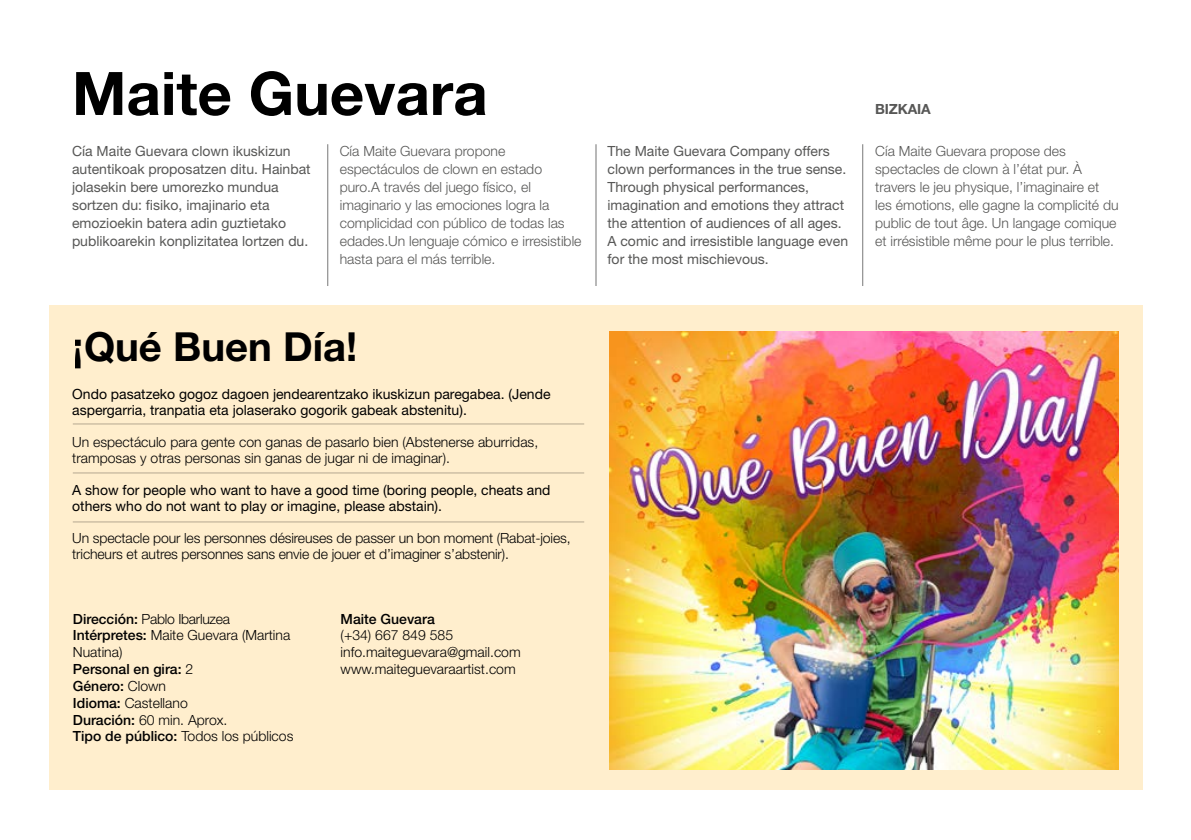
<style>
.page{position:relative;width:1191px;height:840px;background:#fff}
.page>*{position:absolute;margin:0;border:0;box-sizing:border-box;transform-origin:0 0}
.t1{font:700 60px "Helvetica Neue LT Std";color:#000}
.t2{font:700 40px "Helvetica Neue LT Std";color:#000}
.t3{font:300 14px/16.8px "Helvetica Neue LT Std";color:#000}
.t4{font:14px/18px "Helvetica Neue LT Std";color:#575756}
.t5{font:300 14px/18px "Helvetica Neue LT Std";color:#575756}
.t6{font:14px/16px "Helvetica Neue LT Std";color:#000}
.t7{font:500 14px "Helvetica Neue LT Std";color:#000}
.t8{font:700 14px "Helvetica Neue LT Std";letter-spacing:-.01em;color:#575756}
.s1{font-weight:500}
</style>
<div class="page">
<div style="left:49px;top:305px;width:1093px;height:485px;background:#ffeecd"></div>
<hr style="left:73px;top:423px;width:511px;height:1px;background:#000">
<hr style="left:73px;top:472px;width:511px;height:1px;background:#000">
<hr style="left:73px;top:521px;width:511px;height:1px;background:#000">
<hr style="left:327px;top:144px;width:1px;height:142px;background:#000">
<hr style="left:595px;top:144px;width:1px;height:142px;background:#000">
<hr style="left:862px;top:144px;width:1px;height:142px;background:#000">
<img style="left:609px;top:331px;width:510px;height:437px">
<h1 class="t1" style="left:72px;top:56px;width:417px">Maite Guevara</h1>
<p class="t8" style="left:875px;top:101px;width:57px">BIZKAIA</p>
<p class="t4" style="left:72px;top:142px;width:240px">Cía Maite Guevara clown ikuskizun autentikoak proposatzen ditu. Hainbat jolasekin bere umorezko mundua sortzen du: fisiko, imajinario eta emozioekin batera adin guztietako publikoarekin konplizitatea lortzen du.</p>
<p class="t5" style="left:340px;top:142px;width:243px">Cía Maite Guevara propone espectáculos de clown en estado puro.A través del juego físico, el imaginario y las emociones logra la complicidad con público de todas las edades.Un lenguaje cómico e irresistible hasta para el más terrible.</p>
<p class="t4" style="left:607px;top:142px;width:242px">The Maite Guevara Company offers clown performances in the true sense.<br>Through physical performances, imagination and emotions they attract the attention of audiences of all ages.<br>A comic and irresistible language even for the most mischievous.</p>
<p class="t5" style="left:875px;top:142px;width:245px">Cía Maite Guevara propose des spectacles de clown à l’état pur. À travers le jeu physique, l’imaginaire et les émotions, elle gagne la complicité du public de tout âge. Un langage comique et irrésistible même pour le plus terrible.</p>
<h2 class="t2" style="left:73px;top:322px;width:286px">¡Qué Buen Día!</h2>
<p class="t6" style="left:72px;top:385px;width:480px">Ondo pasatzeko gogoz dagoen jendearentzako ikuskizun paregabea. (Jende aspergarria, tranpatia eta jolaserako gogorik gabeak abstenitu).</p>
<p class="t3" style="left:72px;top:433px;width:467px;line-height:16px">Un espectáculo para gente con ganas de pasarlo bien (Abstenerse aburridas, tramposas y otras personas sin ganas de jugar ni de imaginar).</p>
<p class="t6" style="left:72px;top:481px;width:480px">A show for people who want to have a good time (boring people, cheats and others who do not want to play or imagine, please abstain).</p>
<p class="t3" style="left:72px;top:529px;width:500px;line-height:16px">Un spectacle pour les personnes désireuses de passer un bon moment (Rabat-joies, tricheurs et autres personnes sans envie de jouer et d’imaginer s’abstenir).</p>
<p class="t3" style="left:73px;top:609px;width:222px"><span class="s1">Dirección:</span> Pablo Ibarluzea<br><span class="s1">Intérpretes:</span> Maite Guevara (Martina<br>Nuatina)<br><span class="s1">Personal en gira:</span> 2<br><span class="s1">Género:</span> Clown<br><span class="s1">Idioma:</span> Castellano<br><span class="s1">Duración:</span> 60 min. Aprox.<br><span class="s1">Tipo de público:</span> Todos los públicos</p>
<p class="t7" style="left:341px;top:610px;width:96px">Maite Guevara</p>
<p class="t3" style="left:341px;top:626px;width:182px">(+34) 667 849 585 info.maiteguevara@gmail.com www.maiteguevaraartist.com</p>
</div>
